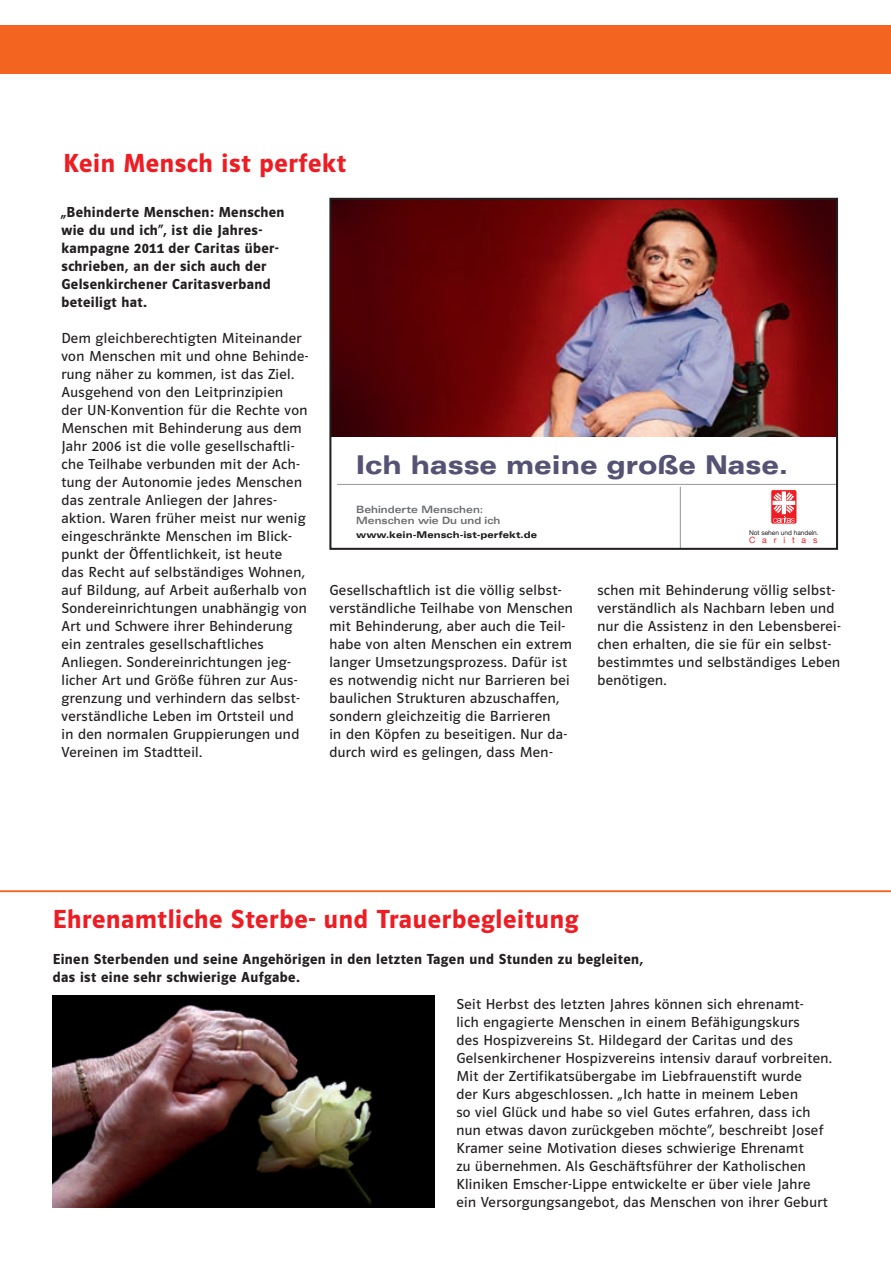
<style>
.page{position:relative;width:891px;height:1263px;background:#fff}
.page>*{position:absolute;margin:0;border:0;box-sizing:border-box;transform-origin:0 0}
.t1{font:27px "Polo 11 Halbfett";letter-spacing:.025em;color:#ee1d23}
.t2{font:900 expanded 25.8px "Univers";color:#555274;scale:.92 1}
.t3{font:15px/18px "Polo 11 Buch";letter-spacing:.025em;color:#231f20}
.t4{font:15px/18px "Polo 11 Halbfett";letter-spacing:.025em;color:#231f20}
.t5{font:700 expanded 10.05px/11.6px "Univers";color:#6c6d70;scale:.92 1}
.t6{font:900 expanded 9.3px "Univers";color:#231f20;scale:.92 1}
.t7{font:8.7px "Helvetica Neue";letter-spacing:.785em;color:#ee1d23}
.t8{font:6.45px "Helvetica Neue";color:#231f20}
</style>
<div class="page">
<div style="left:0;top:25px;width:891px;height:48px;background:#f36421"></div>
<img style="left:53px;top:995px;width:382px;height:212px">
<hr style="left:0;top:890px;width:891px;height:1px;background:#f36421">
<img style="left:332px;top:201px;width:503px;height:235px">
<hr style="left:337px;top:484px;width:501px;height:1px;background:#939598">
<hr style="left:680px;top:486px;width:1px;height:62px;background:#939598">
<div style="left:329px;top:198px;width:509px;height:351px;border:2px solid #231f20"></div>
<div style="left:770px;top:489px;width:27px;height:35px;border:1px solid #fff;border-radius:2px"></div>
<svg style="left:772px;top:491px;width:23px;height:31px"></svg>
<h1 class="t1" style="left:64px;top:148px;width:284px">Kein Mensch ist perfekt</h1>
<p class="t4" style="left:61px;top:202px;width:225px">„Behinderte Menschen: Menschen wie du und ich“, ist die Jahres&shy;kampagne 2011 der Caritas über&shy;schrieben, an der sich auch der<br>Gelsenkirchener Caritasverband beteiligt hat.</p>
<p class="t3" style="left:61px;top:328px;width:248px">Dem gleichberechtigten Miteinander von Menschen mit und ohne Behinde&shy;rung näher zu kommen, ist das Ziel.<br>Ausgehend von den Leitprinzipien<br>der UN-Konvention für die Rechte von Menschen mit Behinderung aus dem Jahr 2006 ist die volle gesellschaftli&shy;che Teilhabe verbunden mit der Ach&shy;tung der Autonomie jedes Menschen das zentrale Anliegen der Jahres&shy;aktion. Waren früher meist nur wenig eingeschränkte Menschen im Blick&shy;punkt der Öffentlichkeit, ist heute<br>das Recht auf selbständiges Wohnen, auf Bildung, auf Arbeit außerhalb von Sondereinrichtungen unabhängig von Art und Schwere ihrer Behinderung ein zentrales gesellschaftliches Anliegen. Sondereinrichtungen jeg&shy;licher Art und Größe führen zur Aus&shy;grenzung und verhindern das selbst&shy;verständliche Leben im Ortsteil und in den normalen Gruppierungen und Vereinen im Stadtteil.</p>
<h2 class="t2" style="left:356px;top:449px;width:471px">Ich hasse meine große Nase.</h2>
<p class="t5" style="left:356px;top:503px;width:158px">Behinderte Menschen:<br>Menschen wie Du und ich</p>
<p class="t6" style="left:356px;top:529px;width:198px">www.kein-Mensch-ist-perfekt.de</p>
<p class="t8" style="left:749px;top:528px;width:71px">Not sehen und handeln.</p>
<p class="t7" style="left:749px;top:534px;width:70px">Caritas</p>
<p class="t3" style="left:329px;top:581px;width:245px">Gesellschaftlich ist die völlig selbst&shy;verständliche Teilhabe von Menschen mit Behinderung, aber auch die Teil&shy;habe von alten Menschen ein extrem langer Umsetzungsprozess. Dafür ist es notwendig nicht nur Barrieren bei baulichen Strukturen abzuschaffen, sondern gleichzeitig die Barrieren<br>in den Köpfen zu beseitigen. Nur da&shy;durch wird es gelingen, dass Men-</p>
<p class="t3" style="left:597px;top:580px;width:245px">schen mit Behinderung völlig selbst&shy;verständlich als Nachbarn leben und nur die Assistenz in den Lebensberei&shy;chen erhalten, die sie für ein selbst&shy;bestimmtes und selbständiges Leben benötigen.</p>
<h1 class="t1" style="left:53px;top:904px;width:527px">Ehrenamtliche Sterbe- und Trauerbegleitung</h1>
<p class="t4" style="left:53px;top:949px;width:592px">Einen Sterbenden und seine Angehörigen in den letzten Tagen und Stunden zu begleiten, das ist eine sehr schwierige Aufgabe.</p>
<p class="t3" style="left:456px;top:995px;width:377px">Seit Herbst des letzten Jahres können sich ehrenamt-<br>lich engagierte Menschen in einem Befähigungskurs<br>des Hospizvereins St. Hildegard der Caritas und des Gelsenkirchener Hospizvereins intensiv darauf vorbreiten.<br>Mit der Zertifikatsübergabe im Liebfrauenstift wurde<br>der Kurs abgeschlossen. „Ich hatte in meinem Leben<br>so viel Glück und habe so viel Gutes erfahren, dass ich nun etwas davon zurückgeben möchte“, beschreibt Josef Kramer seine Motivation dieses schwierige Ehrenamt<br>zu übernehmen. Als Geschäftsführer der Katholischen Kliniken Emscher-Lippe entwickelte er über viele Jahre ein Versorgungsangebot, das Menschen von ihrer Geburt</p>
</div>
